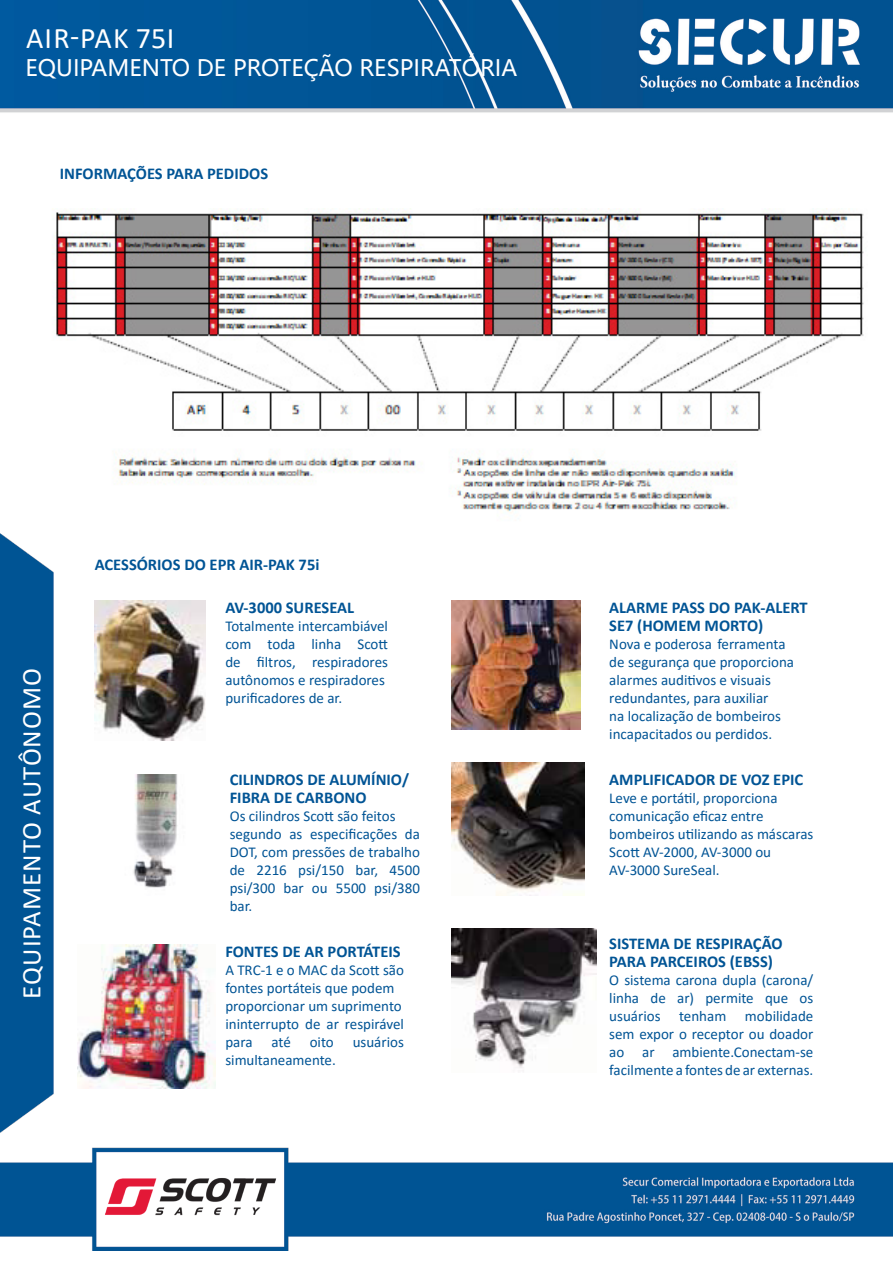
<style>
.page{position:relative;width:893px;height:1263px;background:#fff}
.page>*{position:absolute;margin:0;border:0;box-sizing:border-box;transform-origin:0 0}
.t1{font:30px "Calibri";letter-spacing:.03em;color:#fff}
.t2{font:27px "Calibri";color:#fff}
.t3{font:22.5px "Microsoft Ya Hei UI";color:#fff}
.t4{font:700 16.5px/18px "Calibri";color:#005495}
.t5{font:15px/18px "Calibri";color:#005495}
</style>
<div class="page">
<img style="left:0;top:0;width:893px;height:1251px">
<img style="left:104px;top:1178px;width:172px;height:42px">
<img style="left:41px;top:208px;width:826px;height:321px">
<img style="left:95px;top:601px;width:111px;height:139px">
<img style="left:452px;top:601px;width:128px;height:128px">
<img style="left:95px;top:775px;width:120px;height:121px">
<img style="left:452px;top:763px;width:133px;height:133px">
<img style="left:77px;top:944px;width:138px;height:145px">
<img style="left:452px;top:929px;width:144px;height:144px">
<h1 class="t1" style="left:26px;top:17px;width:145px">AIR-PAK 75i</h1>
<h3 class="t3" style="left:26px;top:53px;width:493px">EQUIPAMENTO DE PROTEÇÃO RESPIRATÓRIA</h3>
<p class="t4" style="left:60px;top:164px;width:210px">INFORMAÇÕES PARA PEDIDOS</p>
<h2 class="t2" style="left:13px;top:999px;width:329px;rotate:-90deg">Equipamento Autônomo</h2>
<p class="t4" style="left:95px;top:555px;width:226px">ACESSÓRIOS DO EPR AIR-PAK 75i</p>
<p class="t4" style="left:225px;top:598px;width:130px">AV-3000 SURESEAL</p>
<p class="t5" style="left:225px;top:617px;width:164px">Totalmente intercambiável com toda linha Scott de filtros, respiradores autônomos e respiradores purificadores de ar.</p>
<p class="t4" style="left:230px;top:770px;width:181px">CILINDROS DE ALUMÍNIO/<br>FIBRA DE CARBONO</p>
<p class="t5" style="left:230px;top:807px;width:192px">Os cilindros Scott são feitos segundo as especificações da<br>DOT, com pressões de trabalho de 2216 psi/150 bar, 4500 psi/300 bar ou 5500 psi/380 bar.</p>
<p class="t4" style="left:225px;top:942px;width:177px">FONTES DE AR PORTÁTEIS</p>
<p class="t5" style="left:225px;top:960px;width:180px">A TRC-1 e o MAC da Scott são fontes portáteis que podem proporcionar um suprimento ininterrupto de ar respirável para</p>
<p class="t5" style="left:271px;top:1032px;width:21px">até</p>
<p class="t5" style="left:310px;top:1032px;width:26px">oito</p>
<p class="t5" style="left:353px;top:1032px;width:53px">usuários</p>
<p class="t5" style="left:225px;top:1050px;width:112px">simultaneamente.</p>
<p class="t4" style="left:609px;top:598px;width:200px">ALARME PASS DO PAK-ALERT<br>SE7 (HOMEM MORTO)</p>
<p class="t5" style="left:609px;top:635px;width:186px">Nova e poderosa ferramenta de segurança que proporciona alarmes auditivos e visuais redundantes, para auxiliar<br>na localização de bombeiros incapacitados ou perdidos.</p>
<p class="t4" style="left:609px;top:770px;width:195px">AMPLIFICADOR DE VOZ EPIC</p>
<p class="t5" style="left:609px;top:789px;width:206px">Leve e portátil, proporciona comunicação eficaz entre bombeiros utilizando as máscaras<br>Scott AV-2000, AV-3000 ou<br>AV-3000 SureSeal.</p>
<p class="t4" style="left:609px;top:934px;width:175px">SISTEMA DE RESPIRAÇÃO<br>PARA PARCEIROS (EBSS)</p>
<p class="t5" style="left:609px;top:971px;width:206px;text-align:justify">O sistema carona dupla (carona/ linha de ar) permite que os usuários tenham mobilidade sem expor o receptor ou doador ao ar ambiente.Conectam-se facilmente a fontes de ar externas.</p>
</div>
